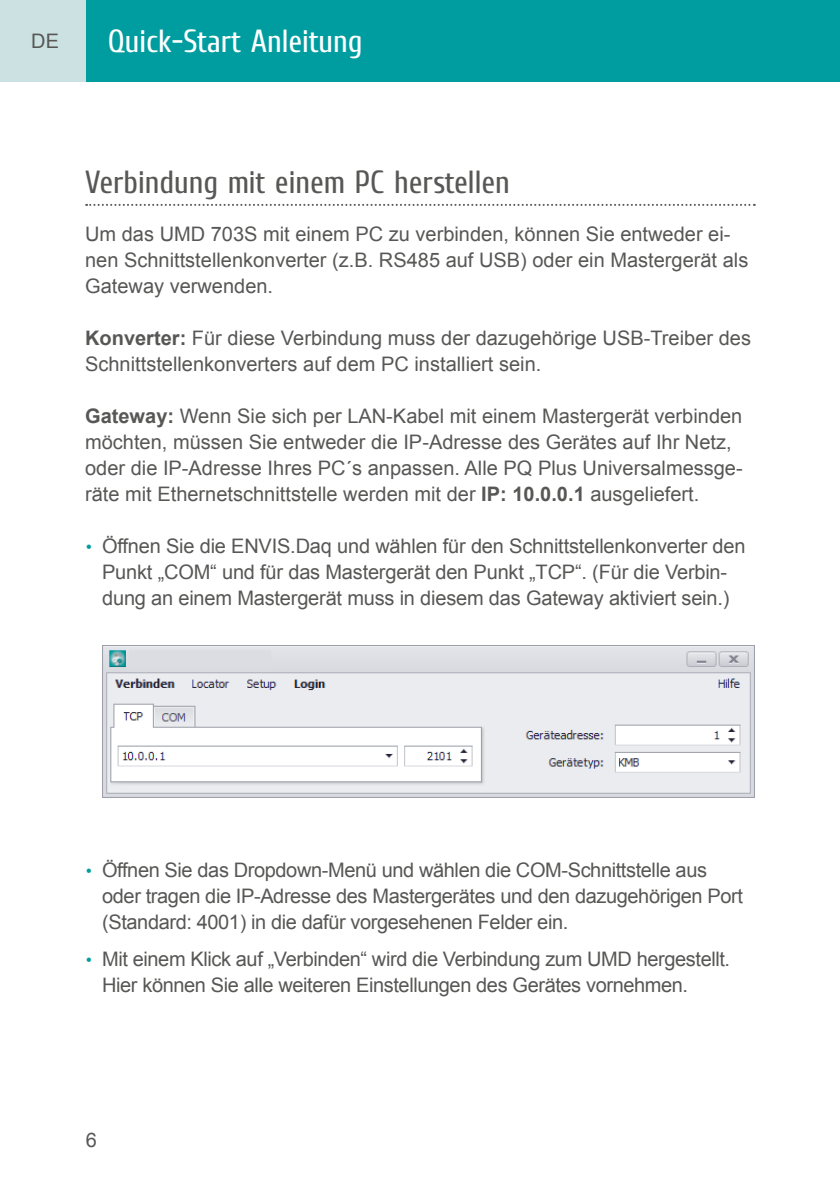
<style>
.page{position:relative;width:840px;height:1191px;background:#fff}
.page>*{position:absolute;margin:0;border:0;box-sizing:border-box;transform-origin:0 0}
.t1{font:32px "Cuprum";color:#575756}
.t2{font:32px "Cuprum";color:#fff}
.t3{font:20px/26px "Arial";letter-spacing:-.01em;color:#575756}
.s1{font-weight:700}
.s2{font-family:"Rubik";color:#009da0}
</style>
<div class="page">
<hr style="left:839px;top:0;width:1px;height:81px;background:#009da0">
<div style="left:0;top:0;width:839px;height:81px;background:#009da0"></div>
<div style="left:0;top:0;width:85px;height:81px;background:#cce1e2"></div>
<svg style="left:86px;top:204px;width:668px;height:2px"></svg>
<img style="left:102px;top:646px;width:652px;height:151px">
<p class="t3" style="left:31px;top:28px;width:29px">DE</p>
<h1 class="t2" style="left:108px;top:22px;width:256px">Quick-Start Anleitung</h1>
<h1 class="t1" style="left:85px;top:163px;width:426px">Verbindung mit einem PC herstellen</h1>
<p class="t3" style="left:85px;top:221px;width:664px">Um das UMD 703S mit einem PC zu verbinden, können Sie entweder ei&shy;nen Schnittstellenkonverter (z.B. RS485 auf USB) oder ein Mastergerät als<br>Gateway verwenden.</p>
<p class="t3" style="left:85px;top:325px;width:667px"><span class="s1">Konverter:</span> Für diese Verbindung muss der dazugehörige USB-Treiber des<br>Schnittstellenkonverters auf dem PC installiert sein.</p>
<p class="t3" style="left:85px;top:403px;width:658px"><span class="s1">Gateway:</span> Wenn Sie sich per LAN-Kabel mit einem Mastergerät verbinden möchten, müssen Sie entweder die IP-Adresse des Gerätes auf Ihr Netz, oder die IP-Adresse Ihres PC´s anpassen. Alle PQ Plus Universalmessge&shy;räte mit Ethernetschnittstelle werden mit der <span class="s1">IP: 10.0.0.1</span> ausgeliefert.</p>
<p class="t3" style="left:85px;top:533px;width:661px;text-align:center"><span class="s2">•</span> Öffnen Sie die ENVIS.Daq und wählen für den Schnittstellenkonverter den<br>Punkt „COM“ und für das Mastergerät den Punkt „TCP“. (Für die Verbin&shy;dung an einem Mastergerät muss in diesem das Gateway aktiviert sein.)</p>
<p class="t3" style="left:102px;top:857px;width:642px;text-indent:-17px"><span class="s2">•</span> Öffnen Sie das Dropdown-Menü und wählen die COM-Schnittstelle aus oder tragen die IP-Adresse des Mastergerätes und den dazugehörigen Port (Standard: 4001) in die dafür vorgesehenen Felder ein.</p>
<p class="t3" style="left:102px;top:946px;width:629px;text-indent:-17px"><span class="s2">•</span> Mit einem Klick auf „Verbinden“ wird die Verbindung zum UMD hergestellt.<br>Hier können Sie alle weiteren Einstellungen des Gerätes vornehmen.</p>
<p class="t3" style="left:86px;top:1127px;width:13px">6</p>
</div>
